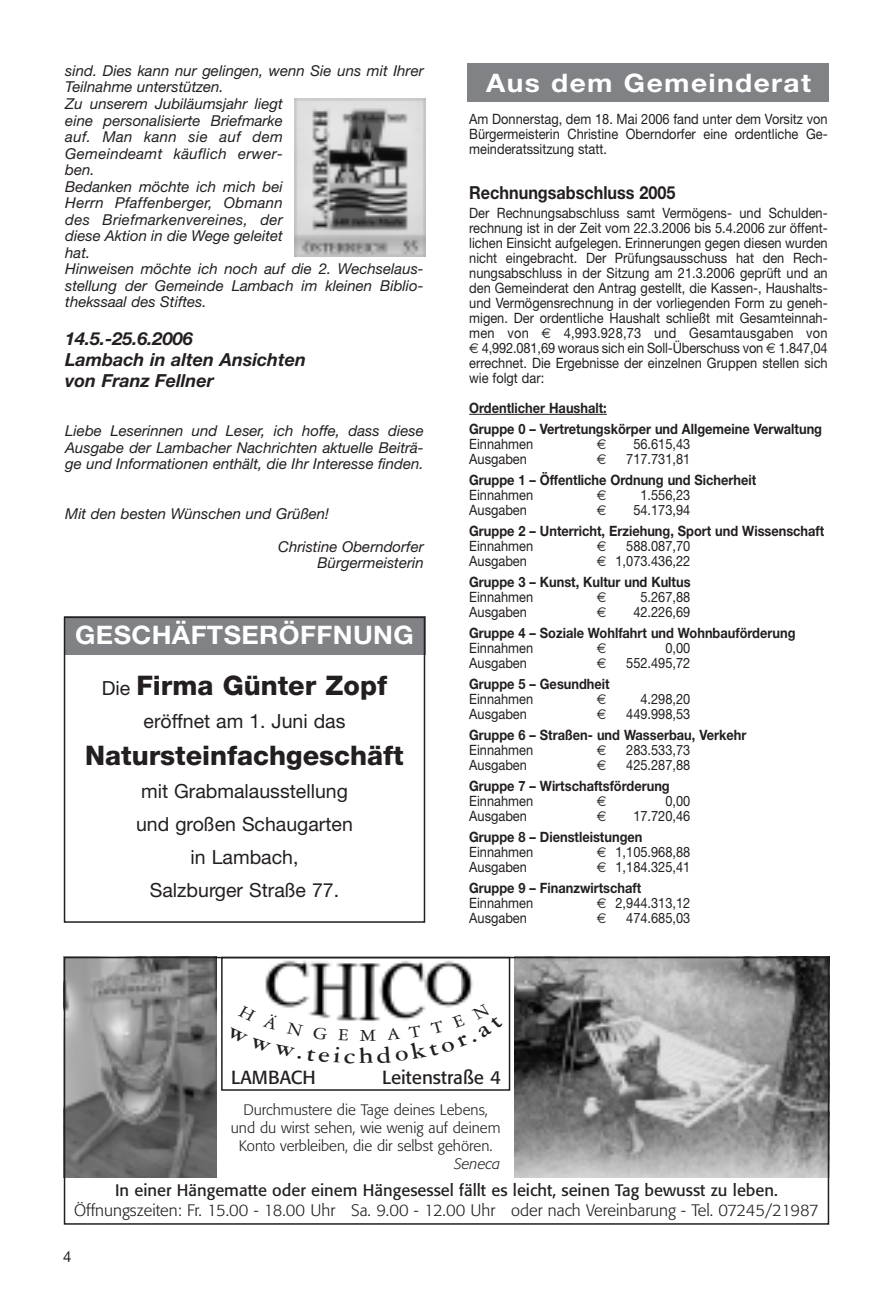
<style>
.page{position:relative;width:893px;height:1297px;background:#fff}
.page>*{position:absolute;margin:0;border:0;box-sizing:border-box;transform-origin:0 0}
.t1{font:800 27px "Helvetica Neue";color:#231f20}
.t2{font:700 25.5px "Helvetica Neue";letter-spacing:.015em;color:#fff;scale:1.05 1}
.t3{font:700 25.5px "Helvetica Neue";letter-spacing:.05em;color:#fff;scale:1.1 1}
.t4{font:19.5px/33px "Helvetica Neue";color:#231f20;text-align:center}
.t5{font:18.75px "Formata";color:#231f20}
.t6{font:italic 700 18px/21px "Helvetica Neue";color:#231f20}
.t7{font:700 18px "Helvetica Neue";color:#231f20;scale:.9 1}
.t8{font:300 16.5px "Formata";color:#231f20}
.t9{font:16.5px "Formata";color:#231f20}
.t10{font:italic 15px/16.5px "Helvetica Neue";color:#231f20}
.t11{font:300 15px/18px "Formata";color:#231f20;text-align:center}
.t12{font:italic 300 15px "Formata";color:#231f20}
.t13{font:15px "Helvetica Neue";color:#231f20}
.t14{font:14.25px/15px "Helvetica Neue";color:#231f20;text-align:justify;scale:.9 1}
.t15{font:700 14.25px/21px "Helvetica Neue";color:#231f20;scale:.9 1}
.t16{font:14.25px "Euro Sans";color:#231f20;scale:.9 1}
.s1{font-weight:400;font-size:19.5px}
.s2{font-family:"Euro Sans"}
.s3{font-family:"Euro Sans";font-weight:400}
.s4{font-weight:400}
</style>
<div class="page">
<img style="left:67px;top:960px;width:150px;height:218px">
<img style="left:514px;top:960px;width:312px;height:218px">
<img style="left:265px;top:960px;width:209px;height:43px">
<div style="left:221px;top:957px;width:289px;height:134px;border:2px solid #231f20"></div>
<div style="left:64px;top:617px;width:361px;height:38px;background:#808285"></div>
<div style="left:295px;top:99px;width:132px;height:159px;background:#c0c0c0"></div>
<img style="left:295px;top:99px;width:131px;height:157px">
<div style="left:64px;top:617px;width:361px;height:306px;border:2px solid #231f20"></div>
<div style="left:468px;top:64px;width:361px;height:38px;background:#808285"></div>
<svg style="left:469px;top:414px;width:15px;height:1px"></svg>
<hr style="left:484px;top:414px;width:123px;height:1px;background:#231f20">
<div style="left:64px;top:957px;width:765px;height:268px;border:2px solid #231f20"></div>
<svg style="left:274px;top:1003px;width:188px;height:19px"></svg>
<p class="t10" style="left:65px;top:64px;width:360px">sind. Dies kann nur gelingen, wenn Sie uns mit Ihrer<br>Teilnahme unterstützen.<br>Zu unserem Jubiläumsjahr liegt<br>eine personalisierte Briefmarke<br>auf. Man kann sie auf dem<br>Gemeindeamt käuflich erwer-<br>ben.<br>Bedanken möchte ich mich bei<br>Herrn Pfaffenberger, Obmann<br>des Briefmarkenvereines, der<br>diese Aktion in die Wege geleitet<br>hat.<br>Hinweisen möchte ich noch auf die 2. Wechselaus&shy;stellung der Gemeinde Lambach im kleinen Biblio&shy;thekssaal des Stiftes.</p>
<p class="t6" style="left:65px;top:329px;width:242px">14.5.-25.6.2006<br>Lambach in alten Ansichten von Franz Fellner</p>
<p class="t10" style="left:65px;top:424px;width:360px;text-align:justify">Liebe Leserinnen und Leser, ich hoffe, dass diese Ausgabe der Lambacher Nachrichten aktuelle Beiträ&shy;ge und Informationen enthält, die Ihr Interesse finden.</p>
<p class="t10" style="left:65px;top:506px;width:265px">Mit den besten Wünschen und Grüßen!</p>
<p class="t10" style="left:278px;top:539px;width:147px;text-align:right">Christine Oberndorfer<br>Bürgermeisterin</p>
<h2 class="t2" style="left:75px;top:626px;width:324px">GESCHÄFTSERÖFFNUNG</h2>
<h1 class="t1" style="left:102px;top:675px;width:287px"><span class="s1">Die</span> Firma Günter Zopf</h1>
<h3 class="t4" style="left:144px;top:706px;width:203px">eröffnet am 1. Juni das</h3>
<h1 class="t1" style="left:85px;top:746px;width:320px">Natursteinfachgeschäft</h1>
<h3 class="t4" style="left:136px;top:777px;width:218px">mit Grabmalausstellung und großen Schaugarten in Lambach,<br>Salzburger Straße 77.</h3>
<h2 class="t3" style="left:486px;top:73px;width:297px">Aus dem Gemeinderat</h2>
<p class="t14" style="left:469px;top:113px;width:400px">Am Donnerstag, dem 18. Mai 2006 fand unter dem Vorsitz von Bürgermeisterin Christine Oberndorfer eine ordentliche Ge&shy;meinderatssitzung statt.</p>
<p class="t7" style="left:469px;top:186px;width:231px">Rechnungsabschluss 2005</p>
<p class="t14" style="left:469px;top:207px;width:400px">Der Rechnungsabschluss samt Vermögens- und Schulden&shy;rechnung ist in der Zeit vom 22.3.2006 bis 5.4.2006 zur öffent&shy;lichen Einsicht aufgelegen. Erinnerungen gegen diesen wurden nicht eingebracht. Der Prüfungsausschuss hat den Rech&shy;nungsabschluss in der Sitzung am 21.3.2006 geprüft und an den Gemeinderat den Antrag gestellt, die Kassen-, Haushalts&shy;und Vermögensrechnung in der vorliegenden Form zu geneh&shy;migen. Der ordentliche Haushalt schließt mit Gesamteinnah&shy;men von <span class="s2">€</span> 4,993.928,73 und Gesamtausgaben von <span class="s2">€</span> 4,992.081,69 woraus sich ein Soll-Überschuss von <span class="s2">€</span> 1.847,04 errechnet. Die Ergebnisse der einzelnen Gruppen stellen sich wie folgt dar:</p>
<p class="t15" style="left:469px;top:399px;width:394px">Ordentlicher Haushalt:<br>Gruppe 0 – Vertretungskörper und Allgemeine Verwaltung</p>
<p class="t14" style="left:469px;top:438px;width:73px">Einnahmen</p>
<p class="t16" style="left:597px;top:436px;width:12px">€</p>
<p class="t14" style="left:633px;top:438px;width:65px">56.615,43</p>
<p class="t14" style="left:469px;top:453px;width:66px">Ausgaben</p>
<p class="t16" style="left:597px;top:451px;width:12px">€</p>
<p class="t14" style="left:626px;top:453px;width:73px">717.731,81</p>
<p class="t15" style="left:469px;top:471px;width:320px">Gruppe 1 – Öffentliche Ordnung und Sicherheit</p>
<p class="t14" style="left:469px;top:489px;width:73px">Einnahmen</p>
<p class="t16" style="left:597px;top:487px;width:12px">€</p>
<p class="t14" style="left:640px;top:489px;width:57px">1.556,23</p>
<p class="t14" style="left:469px;top:504px;width:66px">Ausgaben</p>
<p class="t16" style="left:597px;top:502px;width:12px">€</p>
<p class="t14" style="left:633px;top:504px;width:65px">54.173,94</p>
<p class="t15" style="left:469px;top:522px;width:396px">Gruppe 2 – Unterricht, Erziehung, Sport und Wissenschaft</p>
<p class="t14" style="left:469px;top:540px;width:73px">Einnahmen</p>
<p class="t16" style="left:597px;top:538px;width:12px">€</p>
<p class="t14" style="left:626px;top:540px;width:73px">588.087,70</p>
<p class="t14" style="left:469px;top:555px;width:66px">Ausgaben</p>
<p class="t15" style="left:469px;top:552px;width:247px;text-align:right"><span class="s3">€</span> <span class="s4">1,073.436,22<br></span>Gruppe 3 – Kunst, Kultur und Kultus</p>
<p class="t14" style="left:469px;top:591px;width:73px">Einnahmen</p>
<p class="t16" style="left:597px;top:589px;width:12px">€</p>
<p class="t14" style="left:640px;top:591px;width:57px">5.267,88</p>
<p class="t14" style="left:469px;top:606px;width:66px">Ausgaben</p>
<p class="t16" style="left:597px;top:604px;width:12px">€</p>
<p class="t14" style="left:633px;top:606px;width:65px">42.226,69</p>
<p class="t15" style="left:469px;top:624px;width:364px">Gruppe 4 – Soziale Wohlfahrt und Wohnbauförderung</p>
<p class="t14" style="left:469px;top:642px;width:73px">Einnahmen</p>
<p class="t16" style="left:597px;top:640px;width:12px">€</p>
<p class="t14" style="left:665px;top:642px;width:29px">0,00</p>
<p class="t14" style="left:469px;top:657px;width:66px">Ausgaben</p>
<p class="t16" style="left:597px;top:655px;width:12px">€</p>
<p class="t14" style="left:626px;top:657px;width:73px">552.495,72</p>
<p class="t15" style="left:469px;top:675px;width:158px">Gruppe 5 – Gesundheit</p>
<p class="t14" style="left:469px;top:693px;width:73px">Einnahmen</p>
<p class="t16" style="left:597px;top:691px;width:12px">€</p>
<p class="t14" style="left:640px;top:693px;width:57px">4.298,20</p>
<p class="t14" style="left:469px;top:708px;width:66px">Ausgaben</p>
<p class="t16" style="left:597px;top:706px;width:12px">€</p>
<p class="t14" style="left:626px;top:708px;width:73px">449.998,53</p>
<p class="t15" style="left:469px;top:726px;width:309px">Gruppe 6 – Straßen- und Wasserbau, Verkehr</p>
<p class="t14" style="left:469px;top:744px;width:73px">Einnahmen</p>
<p class="t16" style="left:597px;top:742px;width:12px">€</p>
<p class="t14" style="left:626px;top:744px;width:73px">283.533,73</p>
<p class="t14" style="left:469px;top:759px;width:66px">Ausgaben</p>
<p class="t16" style="left:597px;top:757px;width:12px">€</p>
<p class="t14" style="left:626px;top:759px;width:73px">425.287,88</p>
<p class="t15" style="left:469px;top:777px;width:224px">Gruppe 7 – Wirtschaftsförderung</p>
<p class="t14" style="left:469px;top:795px;width:73px">Einnahmen</p>
<p class="t16" style="left:597px;top:793px;width:12px">€</p>
<p class="t14" style="left:665px;top:795px;width:29px">0,00</p>
<p class="t14" style="left:469px;top:810px;width:66px">Ausgaben</p>
<p class="t16" style="left:597px;top:808px;width:12px">€</p>
<p class="t14" style="left:633px;top:810px;width:65px">17.720,46</p>
<p class="t15" style="left:469px;top:828px;width:194px">Gruppe 8 – Dienstleistungen</p>
<p class="t14" style="left:469px;top:846px;width:73px">Einnahmen</p>
<p class="t14" style="left:597px;top:846px;width:105px"><span class="s2">€</span> 1,105.968,88</p>
<p class="t14" style="left:469px;top:861px;width:66px">Ausgaben</p>
<p class="t15" style="left:469px;top:858px;width:247px;text-indent:128px"><span class="s3">€</span> <span class="s4">1,184.325,41<br></span>Gruppe 9 – Finanzwirtschaft</p>
<p class="t14" style="left:469px;top:897px;width:73px">Einnahmen</p>
<p class="t14" style="left:597px;top:897px;width:105px"><span class="s2">€</span> 2,944.313,12</p>
<p class="t14" style="left:469px;top:912px;width:66px">Ausgaben</p>
<p class="t16" style="left:597px;top:910px;width:12px">€</p>
<p class="t14" style="left:626px;top:912px;width:73px">474.685,03</p>
<h3 class="t5" style="left:231px;top:1069px;width:86px">LAMBACH</h3>
<h3 class="t5" style="left:382px;top:1069px;width:120px">Leitenstraße 4</h3>
<p class="t11" style="left:231px;top:1102px;width:271px">Durchmustere die Tage deines Lebens, und du wirst sehen, wie wenig auf deinem<br>Konto verbleiben, die dir selbst gehören.</p>
<p class="t12" style="left:454px;top:1157px;width:48px">Seneca</p>
<p class="t9" style="left:115px;top:1183px;width:664px">In einer Hängematte oder einem Hängesessel fällt es leicht, seinen Tag bewusst zu leben.</p>
<p class="t8" style="left:74px;top:1203px;width:746px">Öffnungszeiten: Fr. 15.00 - 18.00 Uhr Sa. 9.00 - 12.00 Uhr oder nach Vereinbarung - Tel. 07245/21987</p>
<p class="t13" style="left:63px;top:1252px;width:10px">4</p>
</div>
